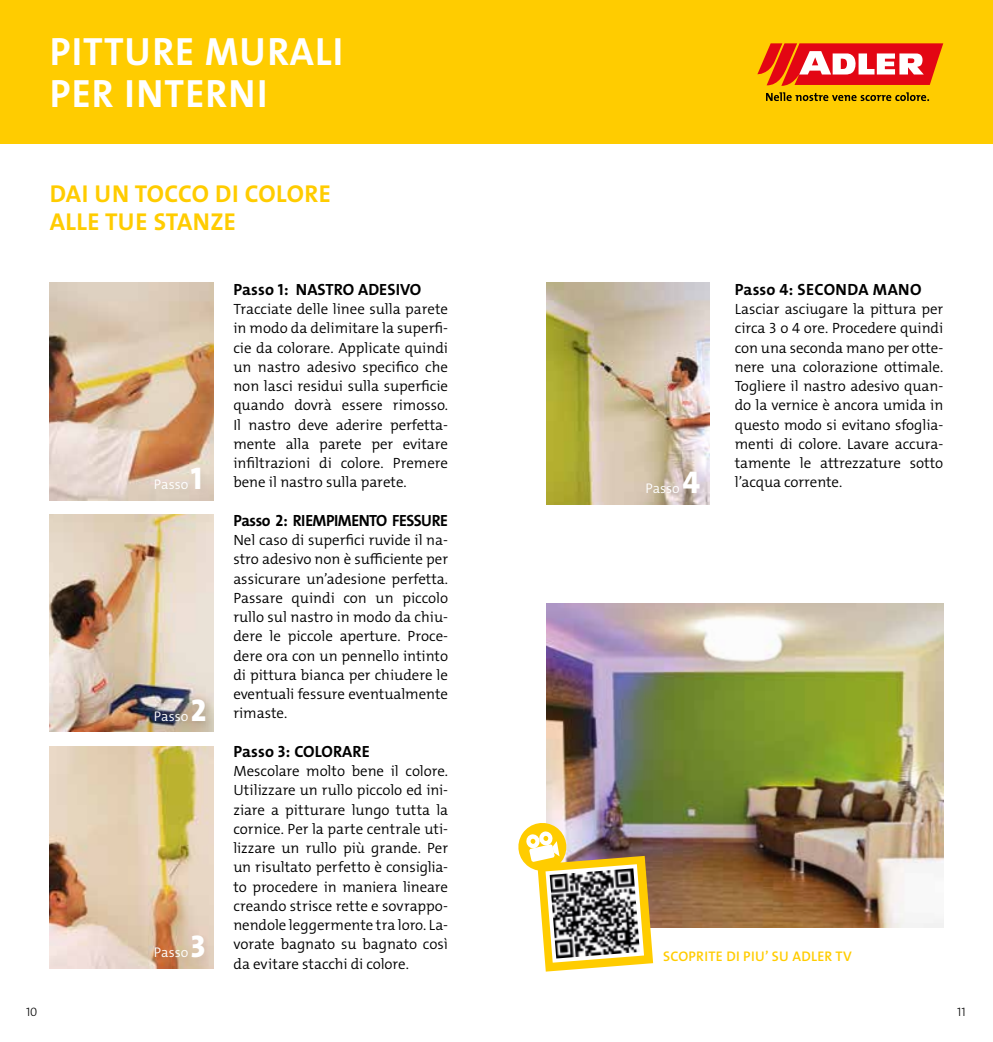
<style>
.page{position:relative;width:993px;height:1042px;background:#fff}
.page>*{position:absolute;margin:0;border:0;box-sizing:border-box;transform-origin:0 0}
.t1{font:700 39.73px/41.5px "The Mix Os F";letter-spacing:.03em;color:#fff}
.t2{font:800 31.5px "The Mix Os F";color:#fff}
.t3{font:700 24.5px/28px "The Mix Os F";letter-spacing:.02em;color:#fc0}
.t4{font:700 16.28px "The Mix Os F";letter-spacing:.005em;color:#000}
.t5{font:700 16.28px "The Mix Os F";letter-spacing:-.03em;color:#000}
.t6{font:700 16.28px "The Mix Os F";letter-spacing:.025em;color:#000}
.t7{font:300 14.88px/19.2px "The Mix Os F";letter-spacing:-.005em;color:#000;text-align:justify}
.t8{font:600 14px "The Mix Os F";letter-spacing:.02em;color:#fc0}
.t9{font:300 14px "The Mix Os F";color:#fff}
.t10{font:300 12.25px "The Mix Os F";color:#000}
</style>
<div class="page">
<div style="left:0;top:0;width:992px;height:144px;background:#fc0"></div>
<svg style="left:766px;top:92px;width:162px;height:9px"></svg>
<svg style="left:757px;top:43px;width:185px;height:43px;background:#ec5844"></svg>
<img style="left:546px;top:604px;width:396px;height:323px">
<img style="left:50px;top:282px;width:163px;height:218px">
<img style="left:50px;top:514px;width:163px;height:218px">
<img style="left:50px;top:746px;width:163px;height:222px">
<img style="left:546px;top:282px;width:163px;height:222px">
<div style="left:154px;top:466px;width:55px;height:31px;background:#000;opacity:.05"></div>
<div style="left:645px;top:470px;width:62px;height:32px;background:#000;opacity:.05"></div>
<div style="left:154px;top:697px;width:60px;height:33px;background:#000;opacity:.05"></div>
<div style="left:154px;top:933px;width:58px;height:33px;background:#000;opacity:.05"></div>
<img style="left:518px;top:819px;width:140px;height:153px">
<img style="left:549px;top:868px;width:90px;height:90px">
<h1 class="t1" style="left:50px;top:32px;width:294px">PITTURE MURALI<br>PER INTERNI</h1>
<h3 class="t3" style="left:50px;top:180px;width:282px">DAI UN TOCCO DI COLORE<br>ALLE TUE STANZE</h3>
<p class="t9" style="left:154px;top:475px;width:36px">Passo</p>
<h2 class="t2" style="left:191px;top:458px;width:13px">1</h2>
<h2 class="t2" style="left:191px;top:689px;width:17px">2</h2>
<p class="t9" style="left:154px;top:707px;width:36px">Passo</p>
<h2 class="t2" style="left:191px;top:926px;width:16px">3</h2>
<p class="t9" style="left:154px;top:943px;width:36px">Passo</p>
<p class="t4" style="left:233px;top:279px;width:189px">Passo 1: NASTRO ADESIVO</p>
<p class="t7" style="left:233px;top:299px;width:216px">Tracciate delle linee sulla parete in modo da delimitare la superfi&shy;cie da colorare. Applicate quindi un nastro adesivo specifico che non lasci residui sulla superficie quando dovrà essere rimosso.<br>Il nastro deve aderire perfetta&shy;mente alla parete per evitare infiltrazioni di colore. Premere bene il nastro sulla parete.</p>
<p class="t5" style="left:233px;top:510px;width:216px">Passo 2: RIEMPIMENTO FESSURE</p>
<p class="t7" style="left:233px;top:530px;width:216px">Nel caso di superfici ruvide il na&shy;stro adesivo non è sufficiente per assicurare un’adesione perfetta.<br>Passare quindi con un piccolo rullo sul nastro in modo da chiu&shy;dere le piccole aperture. Proce&shy;dere ora con un pennello intinto di pittura bianca per chiudere le eventuali fessure eventualmente rimaste.</p>
<p class="t4" style="left:233px;top:741px;width:138px">Passo 3: COLORARE</p>
<p class="t7" style="left:233px;top:761px;width:216px">Mescolare molto bene il colore.<br>Utilizzare un rullo piccolo ed ini&shy;ziare a pitturare lungo tutta la cornice. Per la parte centrale uti&shy;lizzare un rullo più grande. Per un risultato perfetto è consiglia&shy;to procedere in maniera lineare creando strisce rette e sovrappo&shy;nendole leggermente tra loro. La&shy;vorate bagnato su bagnato così da evitare stacchi di colore.</p>
<p class="t9" style="left:645px;top:479px;width:36px">Passo</p>
<h2 class="t2" style="left:682px;top:462px;width:19px">4</h2>
<p class="t6" style="left:734px;top:279px;width:188px">Passo 4: SECONDA MANO</p>
<p class="t7" style="left:734px;top:299px;width:210px">Lasciar asciugare la pittura per circa 3 o 4 ore. Procedere quindi con una seconda mano per otte&shy;nere una colorazione ottimale.<br>Togliere il nastro adesivo quan&shy;do la vernice è ancora umida in questo modo si evitano sfoglia&shy;menti di colore. Lavare accura&shy;tamente le attrezzature sotto l’acqua corrente.</p>
<p class="t8" style="left:663px;top:947px;width:190px">SCOPRITE DI PIU’ SU ADLER TV</p>
<p class="t10" style="left:26px;top:1004px;width:13px">10</p>
<p class="t10" style="left:956px;top:1004px;width:10px">11</p>
</div>
